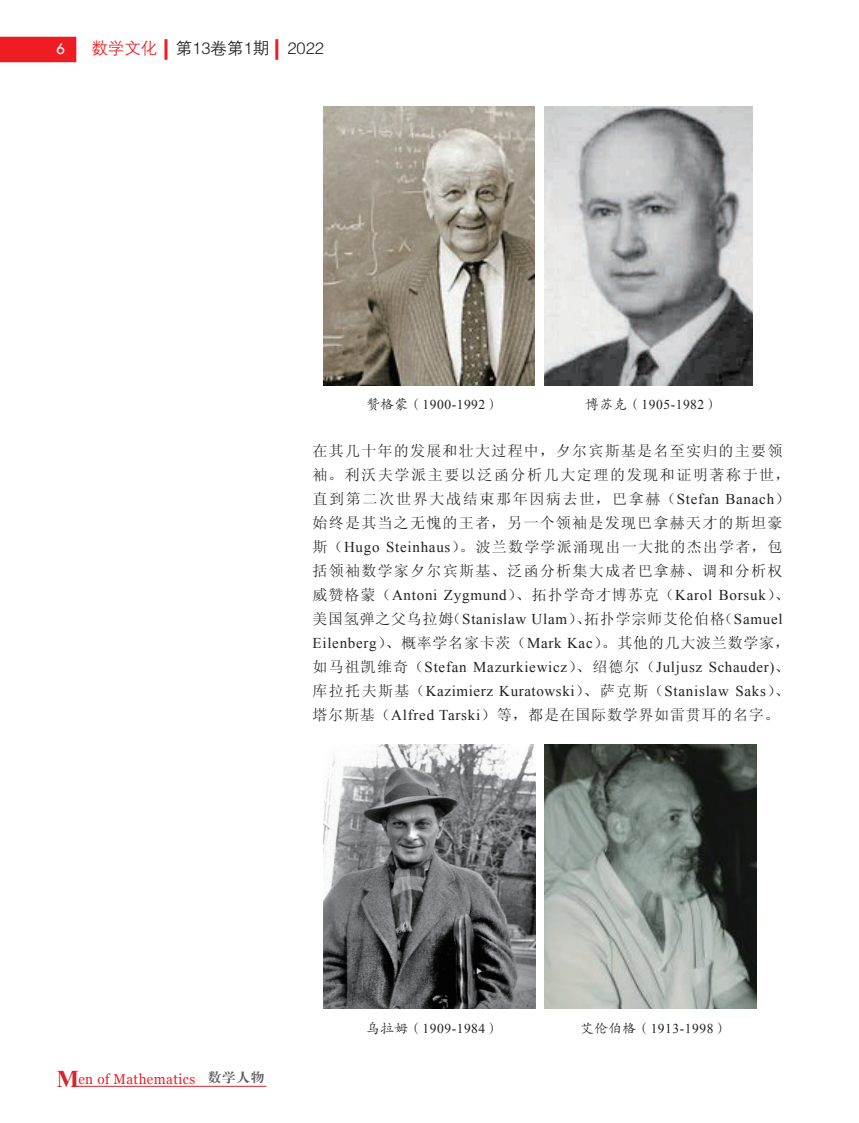
<style>
.page{position:relative;width:859px;height:1123px;background:#fff}
.page>*{position:absolute;margin:0;border:0;box-sizing:border-box;transform-origin:0 0}
.t1{font:16.5px "FZZDXK GBK1 0";color:#231f20}
.t2{font:16.5px "Tw Cen";color:#fff}
.t3{font:15px/24px "Sim Sun";letter-spacing:.085em;color:#231f20}
.t4{font:15px/24px "Times New Roman";letter-spacing:.05em;color:#231f20}
.t5{font:15px/24px "Sim Sun";letter-spacing:.05em;color:#231f20}
.t6{font:14.1px "Georgia";letter-spacing:.03em;color:#ee1d23;scale:.95 1}
.t7{font:13.5px "Times New Roman";letter-spacing:.04em;color:#231f20}
.s1{color:#ee1d23}
.s2{font-family:"FZKTK GBK1 0"}
.s3{font-family:"Times New Roman"}
.s4{font-family:"Sim Sun"}
.s5{font-family:"Times New Roman";font-weight:700;font-size:24px;color:#d5252e}
</style>
<div class="page">
<hr style="left:73px;top:1085px;width:193px;height:1px;background:#d5252e">
<div style="left:0;top:37px;width:76px;height:25px;background:#ee1d23"></div>
<hr style="left:164px;top:39px;width:3px;height:21px;background:#ee1d23">
<hr style="left:275px;top:39px;width:3px;height:21px;background:#ee1d23">
<img style="left:323px;top:106px;width:212px;height:280px">
<img style="left:544px;top:106px;width:209px;height:280px">
<img style="left:544px;top:744px;width:213px;height:264px">
<img style="left:323px;top:744px;width:213px;height:264px">
<p class="t2" style="left:56px;top:39px;width:11px">6</p>
<p class="t1" style="left:91px;top:40px;width:234px"><span class="s1">数学文化</span> 第13卷第1期 2022</p>
<p class="t7" style="left:366px;top:395px;width:135px"><span class="s2">赞格蒙（</span>1900-1992<span class="s2">）</span></p>
<p class="t7" style="left:585px;top:395px;width:135px"><span class="s2">博苏克（</span>1905-1982<span class="s2">）</span></p>
<p class="t3" style="left:313px;top:439px;width:479px">在其几十年的发展和壮大过程中，夕尔宾斯基是名至实归的主要领袖。利沃夫学派主要以泛函分析几大定理的发现和证明著称于世，直到第二次世界大战结束那年因病去世，巴拿赫（<span class="s3">Stefan Banach</span>）始终是其当之无愧的王者，另一个领袖是发现巴拿赫天才的斯坦豪斯（<span class="s3">Hugo Steinhaus</span>）。波兰数学学派涌现出一大批的杰出学者，包括领袖数学家夕尔宾斯基、泛函分析集大成者巴拿赫、调和分析权</p>
<p class="t4" style="left:313px;top:583px;width:479px"><span class="s4">威赞格蒙（</span>Antoni Zygmund<span class="s4">）、拓扑学奇才博苏克（</span>Karol Borsuk<span class="s4">）、</span></p>
<p class="t5" style="left:313px;top:607px;width:479px">美国氢弹之父乌拉姆（<span class="s3">Stanislaw Ulam</span>）、拓扑学宗师艾伦伯格（<span class="s3">Samuel<br>Eilenberg</span>）、概率学名家卡茨（<span class="s3">Mark Kac</span>）。其他的几大波兰数学家，</p>
<p class="t4" style="left:313px;top:655px;width:479px"><span class="s4">如马祖凯维奇（</span>Stefan Mazurkiewicz<span class="s4">）、绍德尔（</span>Juljusz Schauder)<span class="s4">、库拉托夫斯基（</span>Kazimierz Kuratowski<span class="s4">）、萨克斯（</span>Stanislaw Saks<span class="s4">）、</span></p>
<p class="t5" style="left:313px;top:703px;width:468px">塔尔斯基（<span class="s3">Alfred Tarski</span>）等，都是在国际数学界如雷贯耳的名字。</p>
<p class="t6" style="left:57px;top:1069px;width:220px"><span class="s5">M</span>en of Mathematics <sup>数学人物</sup></p>
<p class="t7" style="left:366px;top:1019px;width:135px"><span class="s2">乌拉姆（</span>1909-1984<span class="s2">）</span></p>
<p class="t7" style="left:580px;top:1019px;width:149px"><span class="s2">艾伦伯格（</span>1913-1998<span class="s2">）</span></p>
</div>
